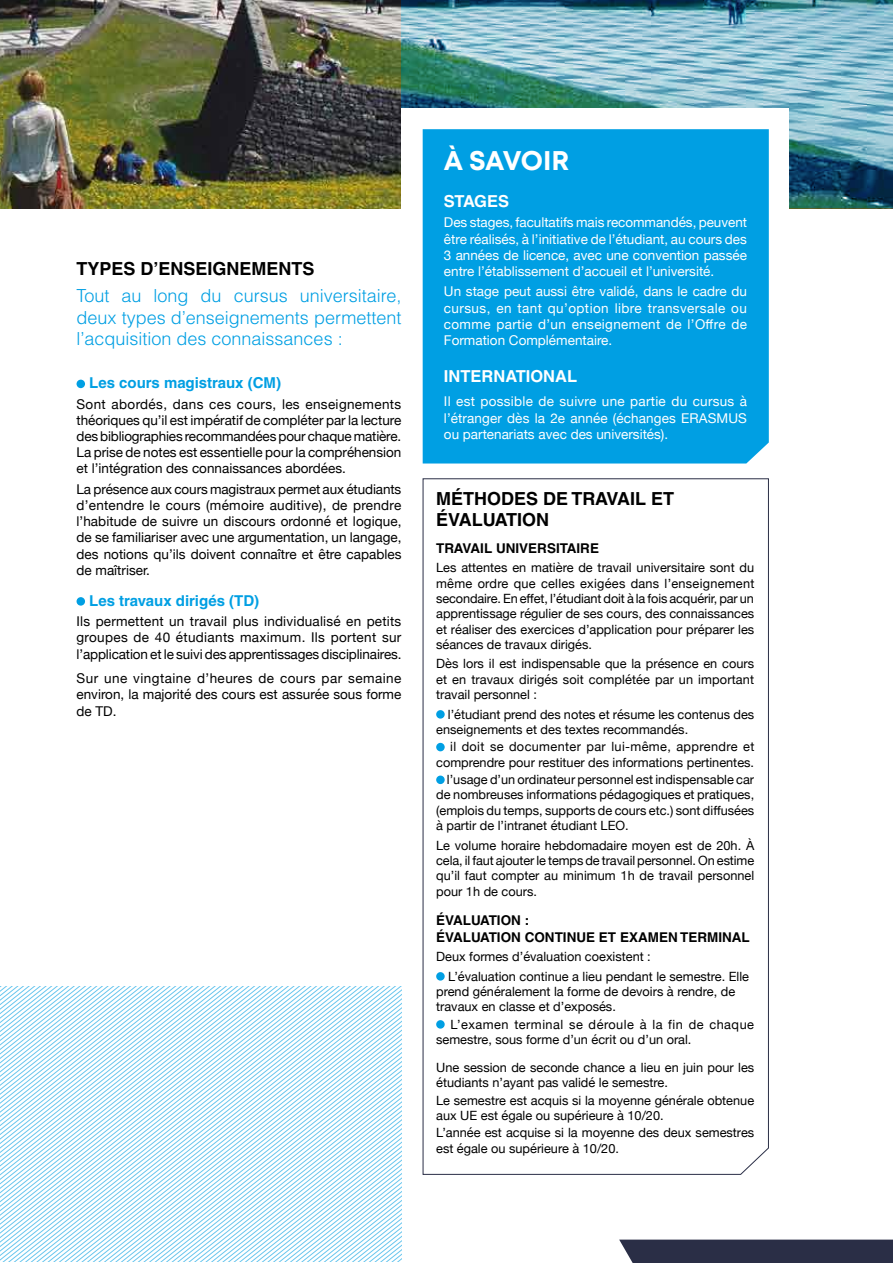
<style>
.page{position:relative;width:893px;height:1263px;background:#fff}
.page>*{position:absolute;margin:0;border:0;box-sizing:border-box;transform-origin:0 0}
.t1{font:700 27px "Mont";letter-spacing:-.025em;color:#fff}
.t2{font:300 18px/21.6px "Helvetica LT Std";color:#009fe3;text-align:justify}
.t3{font:700 18px/21px "Helvetica LT Std";color:#000}
.t4{font:700 16.5px "Helvetica LT Std";color:#fff}
.t5{font:700 15px "Helvetica LT Std";color:#009fe3}
.t6{font:13.5px/16.2px "Helvetica Neue";color:#000;text-align:justify}
.t7{font:13.5px/16.2px "Helvetica Neue";color:#fff;text-align:justify}
.t8{font:700 13.5px/16.2px "Helvetica LT Std";color:#000}
.t9{font:12.75px/15.3px "Helvetica Neue";color:#000}
.t10{font:12.75px/15.3px "Helvetica Neue";letter-spacing:.04em;color:#000}
</style>
<div class="page">
<img style="left:0;top:0;width:401px;height:208px">
<svg style="left:401px;top:0;width:492px;height:208px"></svg>
<svg style="left:0;top:986px;width:402px;height:276px"></svg>
<div style="left:77px;top:380px;width:8px;height:8px;background:#009fe3;border-radius:50%"></div>
<div style="left:77px;top:597px;width:8px;height:9px;background:#009fe3;border-radius:50%"></div>
<div style="left:423px;top:129px;width:346px;height:334px;background:#009fe3"></div>
<svg style="left:422px;top:478px;width:347px;height:697px"></svg>
<div style="left:619px;top:1239px;width:274px;height:24px;background:#2a2e46"></div>
<h2 class="t3" style="left:77px;top:257px;width:240px">TYPES D’ENSEIGNEMENTS</h2>
<h2 class="t2" style="left:77px;top:285px;width:326px">Tout au long du cursus universitaire, deux types d’enseignements permettent l’acquisition des connaissances :</h2>
<p class="t5" style="left:89px;top:374px;width:193px">Les cours magistraux (CM)</p>
<p class="t6" style="left:77px;top:396px;width:326px">Sont abordés, dans ces cours, les enseignements théoriques qu’il est impératif de compléter par la lecture des bibliographies recommandées pour chaque matière.<br>La prise de notes est essentielle pour la compréhension et l’intégration des connaissances abordées.</p>
<p class="t6" style="left:77px;top:482px;width:326px">La présence aux cours magistraux permet aux étudiants d’entendre le cours (mémoire auditive), de prendre l’habitude de suivre un discours ordonné et logique, de se familiariser avec une argumentation, un langage, des notions qu’ils doivent connaître et être capables de maîtriser.</p>
<p class="t5" style="left:89px;top:591px;width:171px">Les travaux dirigés (TD)</p>
<p class="t6" style="left:77px;top:614px;width:326px">Ils permettent un travail plus individualisé en petits groupes de 40 étudiants maximum. Ils portent sur l’application et le suivi des apprentissages disciplinaires.</p>
<p class="t6" style="left:77px;top:671px;width:326px">Sur une vingtaine d’heures de cours par semaine environ, la majorité des cours est assurée sous forme de TD.</p>
<h1 class="t1" style="left:444px;top:143px;width:127px">À SAVOIR</h1>
<p class="t4" style="left:444px;top:191px;width:67px">STAGES</p>
<p class="t7" style="left:444px;top:215px;width:305px">Des stages, facultatifs mais recommandés, peuvent être réalisés, à l’initiative de l’étudiant, au cours des 3 années de licence, avec une convention passée entre l’établissement d’accueil et l’université.</p>
<p class="t7" style="left:444px;top:284px;width:305px">Un stage peut aussi être validé, dans le cadre du cursus, en tant qu’option libre transversale ou comme partie d’un enseignement de l’Offre de Formation Complémentaire.</p>
<p class="t4" style="left:444px;top:366px;width:135px">INTERNATIONAL</p>
<p class="t7" style="left:444px;top:394px;width:305px">Il est possible de suivre une partie du cursus à l’étranger dès la 2e année (échanges ERASMUS ou partenariats avec des universités).</p>
<h2 class="t3" style="left:436px;top:488px;width:239px">MÉTHODES DE TRAVAIL ET<br>ÉVALUATION</h2>
<p class="t8" style="left:436px;top:540px;width:164px">TRAVAIL UNIVERSITAIRE</p>
<p class="t9" style="left:436px;top:561px;width:320px;text-align:justify">Les attentes en matière de travail universitaire sont du même ordre que celles exigées dans l’enseignement secondaire. En effet, l’étudiant doit à la fois acquérir, par un apprentissage régulier de ses cours, des connaissances et réaliser des exercices d’application pour préparer les séances de travaux dirigés.</p>
<p class="t9" style="left:436px;top:657px;width:319px;text-align:justify">Dès lors il est indispensable que la présence en cours et en travaux dirigés soit complétée par un important travail personnel :</p>
<p class="t9" style="left:436px;top:707px;width:320px;text-indent:12px">l’étudiant prend des notes et résume les contenus des enseignements et des textes recommandés.</p>
<p class="t9" style="left:436px;top:740px;width:320px;text-align:right">il doit se documenter par lui-même, apprendre et comprendre pour restituer des informations pertinentes.</p>
<p class="t9" style="left:436px;top:773px;width:320px;text-align:justify;text-indent:11px">l’usage d’un ordinateur personnel est indispensable car de nombreuses informations pédagogiques et pratiques, (emplois du temps, supports de cours etc.) sont diffusées à partir de l’intranet étudiant LEO.</p>
<p class="t9" style="left:436px;top:838px;width:320px;text-align:justify">Le volume horaire hebdomadaire moyen est de 20h. À cela, il faut ajouter le temps de travail personnel. On estime qu’il faut compter au minimum 1h de travail personnel pour 1h de cours.</p>
<p class="t8" style="left:436px;top:912px;width:315px">ÉVALUATION :<br>ÉVALUATION CONTINUE ET EXAMEN TERMINAL</p>
<p class="t9" style="left:448px;top:947px;width:302px;line-height:19.5px;text-indent:-12px">Deux formes d’évaluation coexistent :<br>L’évaluation continue a lieu pendant le semestre. Elle</p>
<p class="t9" style="left:436px;top:984px;width:301px">prend généralement la forme de devoirs à rendre, de travaux en classe et d’exposés.</p>
<p class="t10" style="left:436px;top:1017px;width:319px;text-indent:14px">L’examen terminal se déroule à la fin de chaque semestre, sous forme d’un écrit ou d’un oral.</p>
<p class="t9" style="left:436px;top:1060px;width:320px">Une session de seconde chance a lieu en juin pour les étudiants n’ayant pas validé le semestre.</p>
<p class="t9" style="left:436px;top:1093px;width:319px">Le semestre est acquis si la moyenne générale obtenue aux UE est égale ou supérieure à 10/20.</p>
<p class="t9" style="left:436px;top:1126px;width:320px">L’année est acquise si la moyenne des deux semestres est égale ou supérieure à 10/20.</p>
</div>
